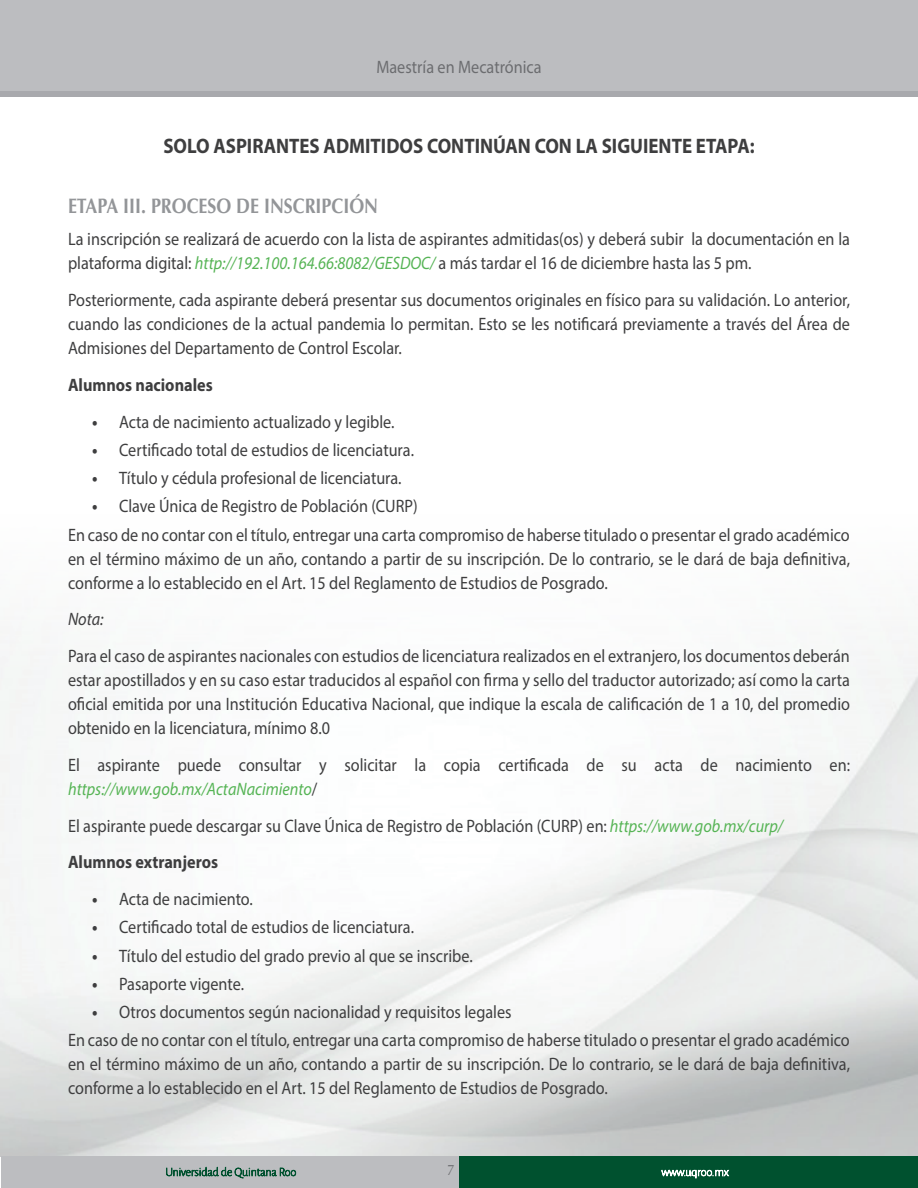
<style>
.page{position:relative;width:918px;height:1188px;background:#fff}
.page>*{position:absolute;margin:0;border:0;box-sizing:border-box;transform-origin:0 0}
.t1{font:700 21px "Myriad Pro";color:#3e3e3f;scale:.9 1}
.Parrafo_ETAPA_Num{font:700 21px "Optima";color:#939598;scale:.85 1}
.t2{font:18px/24px "Myriad Pro";color:#3e3e3f;text-align:justify;scale:.9 1}
.t3{font:700 18px "Myriad Pro";color:#3e3e3f;scale:.9 1}
.t4{font:18px "Myriad Pro";color:#6c6d70;scale:.9 1}
.t5{font:italic 18px "Myriad Pro";color:#3e3e3f;scale:.9 1}
.t6{font:15px "Optima";color:#6c6d70;scale:.9 1}
.s1{font-style:italic;color:#56b455}
.s2{font-weight:700}
</style>
<div class="page">
<img style="left:0;top:682px;width:917px;height:475px">
<div style="left:0;top:0;width:918px;height:91px;background:#bcbdc0"></div>
<div style="left:0;top:91px;width:918px;height:6px;background:#a8a9ad"></div>
<div style="left:1px;top:1157px;width:459px;height:31px;background:#bcbdc0"></div>
<div style="left:460px;top:1157px;width:458px;height:31px;background:#00512f"></div>
<svg style="left:661px;top:1169px;width:68px;height:9px"></svg>
<svg style="left:166px;top:1167px;width:130px;height:12px"></svg>
<p class="t4" style="left:376px;top:56px;width:185px">Maestría en Mecatrónica</p>
<p class="t1" style="left:163px;top:132px;width:659px">SOLO ASPIRANTES ADMITIDOS CONTINÚAN CON LA SIGUIENTE ETAPA:</p>
<p class="Parrafo_ETAPA_Num" style="left:68px;top:194px;width:366px">ETAPA III. PROCESO DE INSCRIPCIÓN</p>
<p class="t2" style="left:68px;top:227px;width:870px">La inscripción se realizará de acuerdo con la lista de aspirantes admitidas(os) y deberá subir la documentación en la plataforma digital: <span class="s1">http://192.100.164.66:8082/GESDOC/</span> a más tardar el 16 de diciembre hasta las 5 pm.</p>
<p class="t2" style="left:68px;top:288px;width:870px">Posteriormente, cada aspirante deberá presentar sus documentos originales en físico para su validación. Lo anterior, cuando las condiciones de la actual pandemia lo permitan. Esto se les notificará previamente a través del Área de Admisiones del Departamento de Control Escolar.</p>
<p class="t3" style="left:68px;top:373px;width:162px">Alumnos nacionales</p>
<p class="t2" style="left:92px;top:409px;width:338px"><span class="s2">•</span> Acta de nacimiento actualizado y legible.</p>
<p class="t2" style="left:92px;top:438px;width:359px"><span class="s2">•</span> Certificado total de estudios de licenciatura.</p>
<p class="t2" style="left:92px;top:466px;width:346px"><span class="s2">•</span> Título y cédula profesional de licenciatura.</p>
<p class="t2" style="left:92px;top:494px;width:363px"><span class="s2">•</span> Clave Única de Registro de Población (CURP)</p>
<p class="t2" style="left:68px;top:522px;width:870px">En caso de no contar con el título, entregar una carta compromiso de haberse titulado o presentar el grado académico en el término máximo de un año, contando a partir de su inscripción. De lo contrario, se le dará de baja definitiva, conforme a lo establecido en el Art. 15 del Reglamento de Estudios de Posgrado.</p>
<p class="t5" style="left:68px;top:608px;width:41px">Nota:</p>
<p class="t2" style="left:68px;top:644px;width:870px">Para el caso de aspirantes nacionales con estudios de licenciatura realizados en el extranjero, los documentos deberán estar apostillados y en su caso estar traducidos al español con firma y sello del traductor autorizado; así como la carta oficial emitida por una Institución Educativa Nacional, que indique la escala de calificación de 1 a 10, del promedio obtenido en la licenciatura, mínimo 8.0</p>
<p class="t2" style="left:68px;top:753px;width:870px">El aspirante puede consultar y solicitar la copia certificada de su acta de nacimiento en: <span class="s1">https://www.gob.mx/ActaNacimiento</span>/</p>
<p class="t2" style="left:68px;top:813px;width:796px">El aspirante puede descargar su Clave Única de Registro de Población (CURP) en: <span class="s1">https://www.gob.mx/curp/</span></p>
<p class="t3" style="left:68px;top:851px;width:168px">Alumnos extranjeros</p>
<p class="t2" style="left:92px;top:887px;width:180px"><span class="s2">•</span> Acta de nacimiento.</p>
<p class="t2" style="left:92px;top:915px;width:359px"><span class="s2">•</span> Certificado total de estudios de licenciatura.</p>
<p class="t2" style="left:92px;top:943px;width:425px"><span class="s2">•</span> Título del estudio del grado previo al que se inscribe.</p>
<p class="t2" style="left:92px;top:972px;width:170px"><span class="s2">•</span> Pasaporte vigente.</p>
<p class="t2" style="left:92px;top:1000px;width:468px"><span class="s2">•</span> Otros documentos según nacionalidad y requisitos legales</p>
<p class="t2" style="left:68px;top:1028px;width:870px">En caso de no contar con el título, entregar una carta compromiso de haberse titulado o presentar el grado académico en el término máximo de un año, contando a partir de su inscripción. De lo contrario, se le dará de baja definitiva, conforme a lo establecido en el Art. 15 del Reglamento de Estudios de Posgrado.</p>
<p class="t6" style="left:447px;top:1162px;width:10px">7</p>
</div>
